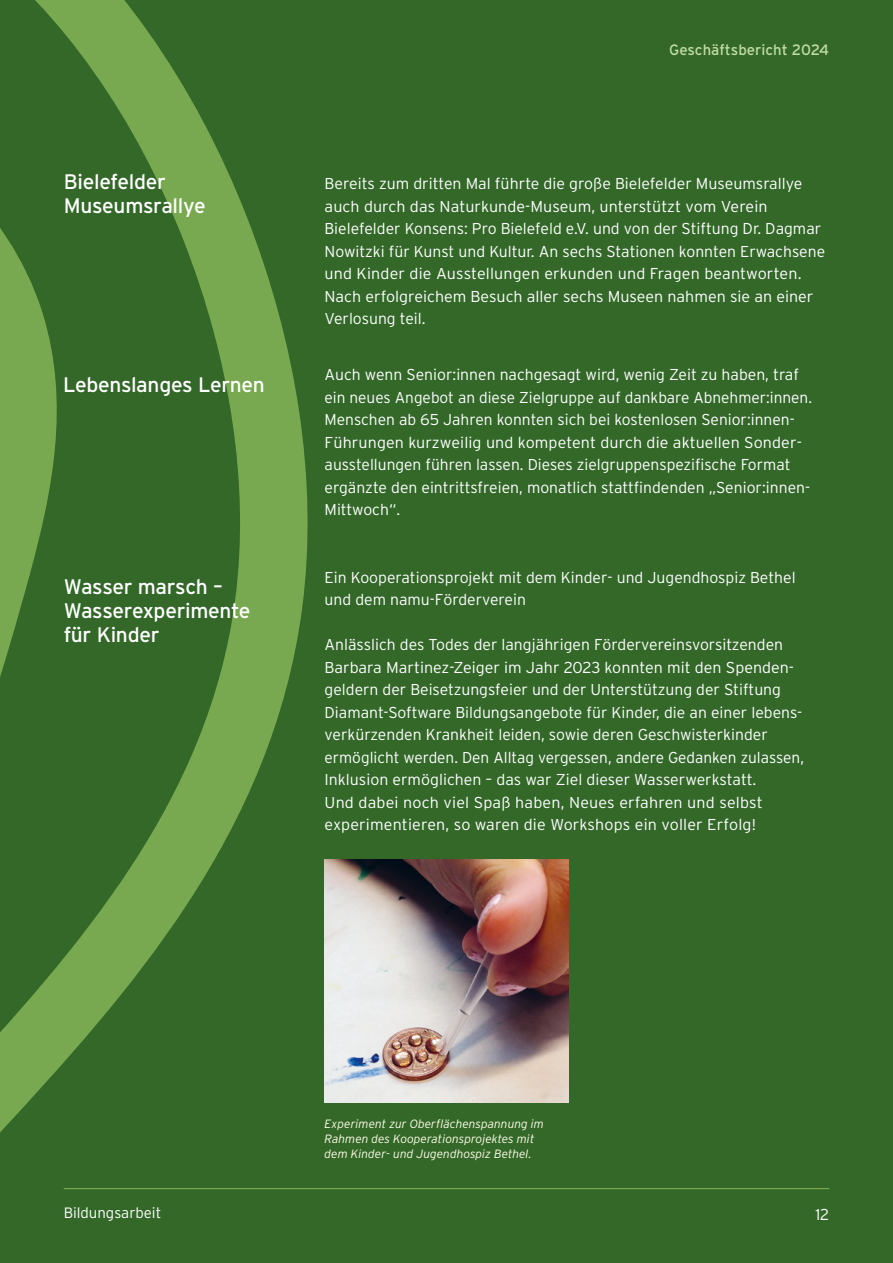
<style>
.page{position:relative;width:893px;height:1263px;background:#336829}
.page>*{position:absolute;margin:0;border:0;box-sizing:border-box;transform-origin:0 0}
.t1{font:21px/24px "Interstate";letter-spacing:-.015em;color:#fff}
.t2{font:300 15.75px/22.5px "Interstate";color:#fff}
.t3{font:15px "Interstate";color:#c1dca4}
.t4{font:300 15px "Interstate";color:#fff}
.t5{font:italic 300 12px/15px "Interstate";color:#fffce8}
</style>
<div class="page">
<svg style="left:0;top:0;width:350px;height:1190px"></svg>
<hr style="left:64px;top:1188px;width:765px;height:1px;background:#78a950">
<img style="left:325px;top:859px;width:243px;height:244px">
<h1 class="t1" style="left:64px;top:169px;width:143px">Bielefelder<br>Museumsrallye</h1>
<h1 class="t1" style="left:63px;top:372px;width:203px">Lebenslanges Lernen</h1>
<h1 class="t1" style="left:64px;top:574px;width:188px">Wasser marsch –<br>Wasserexperimente für Kinder</h1>
<p class="t3" style="left:669px;top:41px;width:161px">Geschäftsbericht 2024</p>
<p class="t2" style="left:325px;top:172px;width:502px">Bereits zum dritten Mal führte die große Bielefelder Museumsrallye auch durch das Naturkunde-Museum, unterstützt vom Verein Bielefelder Konsens: Pro Bielefeld e.V. und von der Stiftung Dr. Dagmar Nowitzki für Kunst und Kultur. An sechs Stationen konnten Erwachsene und Kinder die Ausstellungen erkunden und Fragen beantworten.<br>Nach erfolgreichem Besuch aller sechs Museen nahmen sie an einer Verlosung teil.</p>
<p class="t2" style="left:325px;top:363px;width:489px">Auch wenn Senior:innen nachgesagt wird, wenig Zeit zu haben, traf ein neues Angebot an diese Zielgruppe auf dankbare Abnehmer:innen.<br>Menschen ab 65 Jahren konnten sich bei kostenlosen Senior:innen-Führungen kurzweilig und kompetent durch die aktuellen Sonder&shy;ausstellungen führen lassen. Dieses zielgruppenspezifische Format ergänzte den eintrittsfreien, monatlich stattfindenden „Senior:innen-Mittwoch“.</p>
<p class="t2" style="left:325px;top:566px;width:472px">Ein Kooperationsprojekt mit dem Kinder- und Jugendhospiz Bethel und dem namu-Förderverein</p>
<p class="t2" style="left:325px;top:633px;width:481px">Anlässlich des Todes der langjährigen Fördervereinsvorsitzenden Barbara Martinez-Zeiger im Jahr 2023 konnten mit den Spenden&shy;geldern der Beisetzungsfeier und der Unterstützung der Stiftung Diamant-Software Bildungsangebote für Kinder, die an einer lebens&shy;verkürzenden Krankheit leiden, sowie deren Geschwisterkinder ermöglicht werden. Den Alltag vergessen, andere Gedanken zulassen, Inklusion ermöglichen – das war Ziel dieser Wasserwerkstatt.<br>Und dabei noch viel Spaß haben, Neues erfahren und selbst experimentieren, so waren die Workshops ein voller Erfolg!</p>
<p class="t5" style="left:325px;top:1116px;width:221px">Experiment zur Oberflächenspannung im<br>Rahmen des Kooperationsprojektes mit dem Kinder- und Jugendhospiz Bethel.</p>
<p class="t4" style="left:64px;top:1204px;width:99px">Bildungsarbeit</p>
<p class="t2" style="left:815px;top:1203px;width:15px">12</p>
</div>
